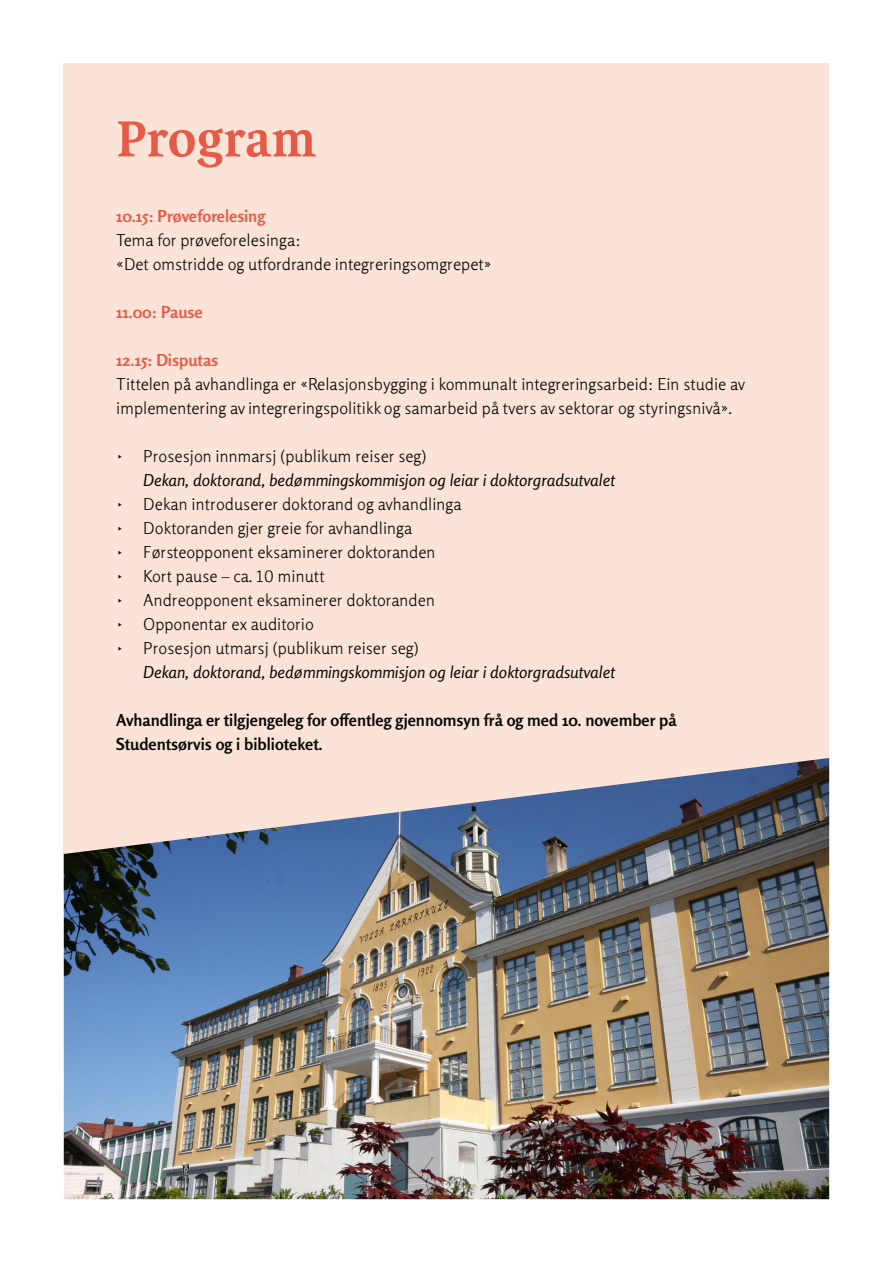
<style>
.page{position:relative;width:893px;height:1263px;background:#fff}
.page>*{position:absolute;margin:0;border:0;box-sizing:border-box;transform-origin:0 0}
.Tittel{font:700 54px "Karmina";letter-spacing:.01em;color:#e75b46}
.Brødtekst{font:300 16.5px/24px "Rosario";color:#070906}
.Punktliste{font:italic 16.5px/24px "Rosario";color:#070906}
.Punktliste-2{font:300 16.5px "Rosario";color:#070906}
.Brødtekst-2{font:700 16.5px "Rosario";color:#070906}
.Undertittel{font:700 16.5px "Rosario";color:#e75b46}
.s1{font-family:"Karmina";font-style:normal}
.s2{font-weight:300;font-style:normal}
.s3{font-family:"Karmina";font-weight:400}
</style>
<div class="page">
<div style="left:64px;top:64px;width:765px;height:830px;background:#fbe3d8"></div>
<img style="left:64px;top:758px;width:765px;height:441px">
<p class="Tittel" style="left:116px;top:108px;width:201px">Program</p>
<p class="Undertittel" style="left:116px;top:206px;width:150px">10.15: Prøveforelesing</p>
<p class="Brødtekst" style="left:116px;top:227px;width:186px">Tema for prøveforelesinga:</p>
<p class="Brødtekst" style="left:116px;top:251px;width:377px">«Det omstridde og utfordrande integreringsomgrepet»</p>
<p class="Undertittel" style="left:116px;top:302px;width:88px">11.00: Pause</p>
<p class="Undertittel" style="left:116px;top:350px;width:104px">12.15: Disputas</p>
<p class="Brødtekst" style="left:116px;top:371px;width:630px">Tittelen på avhandlinga er «Relasjonsbygging i kommunalt integreringsarbeid: Ein studie av implementering av integreringspolitikk og samarbeid på tvers av sektorar og styringsnivå».</p>
<p class="Punktliste" style="left:143px;top:444px;width:473px;text-indent:-27px"><span class="s1">△</span> <span class="s2">Prosesjon innmarsj (publikum reiser seg)<br></span>Dekan, doktorand, bedømmingskommisjon og leiar i doktorgradsutvalet</p>
<p class="Punktliste-2" style="left:116px;top:491px;width:347px"><span class="s3">△</span> Dekan introduserer doktorand og avhandlinga</p>
<p class="Punktliste-2" style="left:116px;top:515px;width:297px"><span class="s3">△</span> Doktoranden gjer greie for avhandlinga</p>
<p class="Punktliste-2" style="left:116px;top:539px;width:321px"><span class="s3">△</span> Førsteopponent eksaminerer doktoranden</p>
<p class="Punktliste-2" style="left:116px;top:563px;width:210px"><span class="s3">△</span> Kort pause – ca. 10 minutt</p>
<p class="Punktliste-2" style="left:116px;top:587px;width:320px"><span class="s3">△</span> Andreopponent eksaminerer doktoranden</p>
<p class="Punktliste-2" style="left:116px;top:611px;width:199px"><span class="s3">△</span> Opponentar ex auditorio</p>
<p class="Punktliste" style="left:143px;top:636px;width:473px;text-indent:-27px"><span class="s1">△</span> <span class="s2">Prosesjon utmarsj (publikum reiser seg)<br></span>Dekan, doktorand, bedømmingskommisjon og leiar i doktorgradsutvalet</p>
<p class="Brødtekst-2" style="left:116px;top:710px;width:562px">Avhandlinga er tilgjengeleg for offentleg gjennomsyn frå og med 10. november på</p>
<p class="Brødtekst-2" style="left:116px;top:734px;width:208px">Studentsørvis og i biblioteket.</p>
</div>
